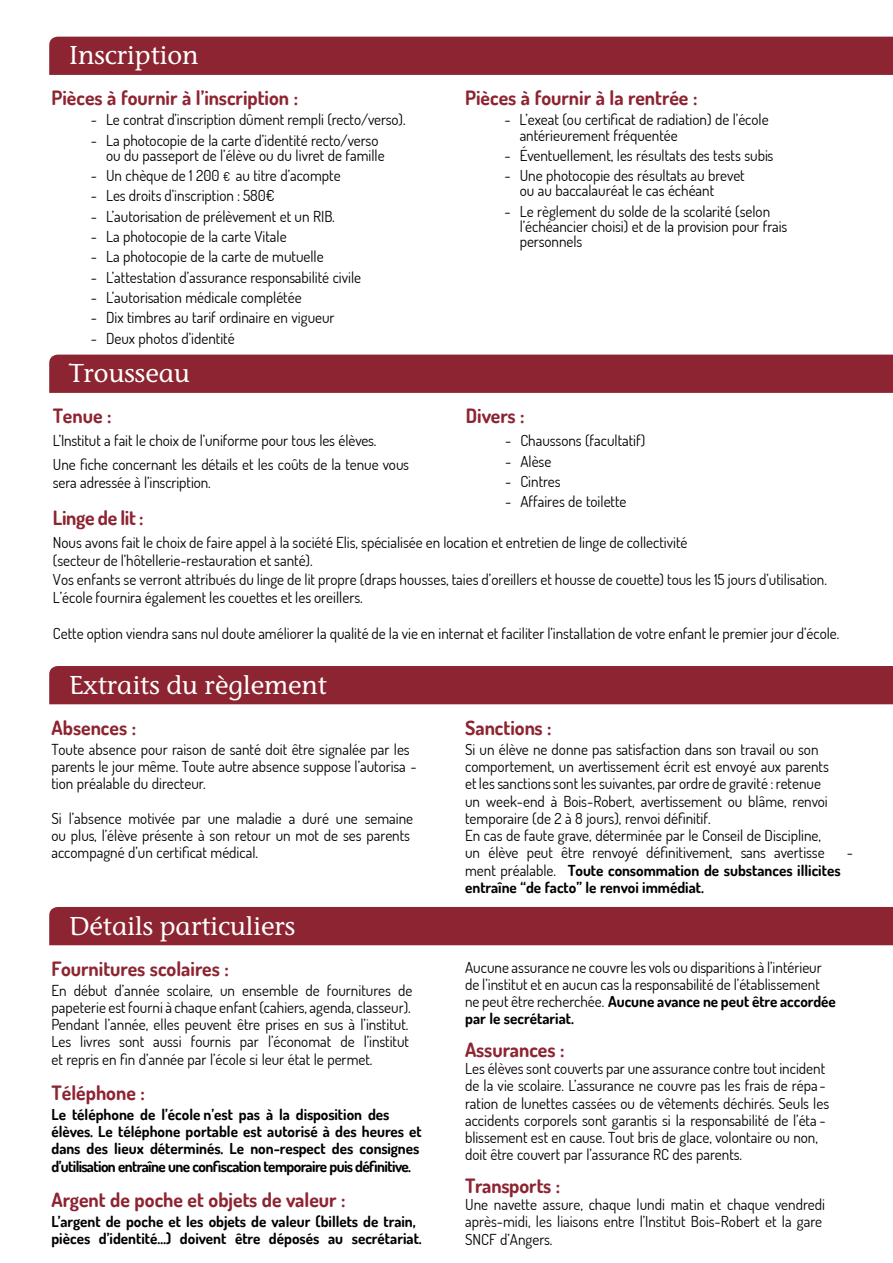
<style>
.page{position:relative;width:893px;height:1263px;background:#fff}
.page>*{position:absolute;margin:0;border:0;box-sizing:border-box;transform-origin:0 0}
.t1{font:500 25.8px "ITC Stone Informal";color:#fff}
.t2{font:700 19.65px "Dosis";color:#8d2431}
.t3{font:700 19.65px "Dosis";letter-spacing:-.02em;color:#8d2431}
.t4{font:15.15px/17.2px "Dosis";color:#000}
.t5{font:700 15.15px/17.2px "Dosis";color:#000}
.s1{font-size:12.15px}
.s2{font-weight:400}
.s3{font-weight:700}
</style>
<div class="page">
<div style="left:49px;top:37px;width:844px;height:38px;background:#8d2431"></div>
<div style="left:49px;top:355px;width:844px;height:38px;background:#8d2431"></div>
<div style="left:49px;top:666px;width:844px;height:38px;background:#8d2431"></div>
<div style="left:49px;top:907px;width:844px;height:38px;background:#8d2431"></div>
<p class="t1" style="left:69px;top:40px;width:131px">Inscription</p>
<p class="t2" style="left:51px;top:85px;width:248px">Pièces à fournir à l’inscription :</p>
<p class="t4" style="left:91px;top:111px;width:316px">- Le contrat d’inscription dûment rempli (recto/verso).</p>
<p class="t4" style="left:106px;top:132px;width:280px;line-height:15.1px;text-indent:-15px">- La photocopie de la carte d’identité recto/verso ou du passeport de l’élève ou du livret de famille</p>
<p class="t4" style="left:91px;top:167px;width:251px">- Un chèque de 1 200 <span class="s1">€</span> au titre d’acompte</p>
<p class="t4" style="left:91px;top:187px;width:185px">- Les droits d’inscription : 580€</p>
<p class="t4" style="left:91px;top:207px;width:245px">- L’autorisation de prélèvement et un RIB.</p>
<p class="t4" style="left:91px;top:227px;width:197px">- La photocopie de la carte Vitale</p>
<p class="t4" style="left:91px;top:248px;width:234px">- La photocopie de la carte de mutuelle</p>
<p class="t4" style="left:91px;top:268px;width:272px">- L’attestation d’assurance responsabilité civile</p>
<p class="t4" style="left:91px;top:288px;width:212px">- L’autorisation médicale complétée</p>
<p class="t4" style="left:91px;top:309px;width:245px">- Dix timbres au tarif ordinaire en vigueur</p>
<p class="t4" style="left:91px;top:329px;width:145px">- Deux photos d’identité</p>
<p class="t1" style="left:69px;top:358px;width:122px">Trousseau</p>
<p class="t2" style="left:53px;top:403px;width:60px">Tenue :</p>
<p class="t4" style="left:53px;top:432px;width:325px">L’Institut a fait le choix de l’uniforme pour tous les élèves.</p>
<p class="t4" style="left:53px;top:455px;width:358px;line-height:18.1px">Une fiche concernant les détails et les coûts de la tenue vous sera adressée à l’inscription.</p>
<p class="t2" style="left:465px;top:85px;width:234px">Pièces à fournir à la rentrée :</p>
<p class="t4" style="left:520px;top:112px;width:250px;line-height:15.1px;text-indent:-15px">- L’exeat (ou certificat de radiation) de l’école antérieurement fréquentée</p>
<p class="t4" style="left:504px;top:146px;width:270px">- Éventuellement, les résultats des tests subis</p>
<p class="t4" style="left:520px;top:168px;width:227px;line-height:15.1px;text-indent:-15px">- Une photocopie des résultats au brevet ou au baccalauréat le cas échéant</p>
<p class="t4" style="left:520px;top:203px;width:269px;line-height:15.1px;text-indent:-15px">- Le règlement du solde de la scolarité (selon l’échéancier choisi) et de la provision pour frais personnels</p>
<p class="t2" style="left:466px;top:403px;width:60px">Divers :</p>
<p class="t4" style="left:505px;top:432px;width:142px">- Chaussons (facultatif)</p>
<p class="t4" style="left:505px;top:452px;width:48px">- Alèse</p>
<p class="t4" style="left:505px;top:472px;width:57px">- Cintres</p>
<p class="t4" style="left:505px;top:493px;width:123px">- Affaires de toilette</p>
<p class="t3" style="left:53px;top:505px;width:92px">Linge de lit :</p>
<p class="t4" style="left:53px;top:533px;width:775px;line-height:18.1px">Nous avons fait le choix de faire appel à la société Elis, spécialisée en location et entretien de linge de collectivité<br>(secteur de l’hôtellerie-restauration et santé).<br>Vos enfants se verront attribués du linge de lit propre (draps housses, taies d’oreillers et housse de couette) tous les 15 jours d’utilisation.<br>L’école fournira également les couettes et les oreillers.</p>
<p class="t4" style="left:53px;top:624px;width:788px">Cette option viendra sans nul doute améliorer la qualité de la vie en internat et faciliter l’installation de votre enfant le premier jour d’école.</p>
<p class="t1" style="left:69px;top:669px;width:259px">Extraits du règlement</p>
<p class="t2" style="left:51px;top:715px;width:86px">Absences :</p>
<p class="t4" style="left:51px;top:740px;width:367px">Toute absence pour raison de santé doit être signalée par les parents le jour même. Toute autre absence suppose l’autorisa - tion préalable du directeur.</p>
<p class="t4" style="left:51px;top:809px;width:363px">Si l’absence motivée par une maladie a duré une semaine ou plus, l’élève présente à son retour un mot de ses parents accompagné d’un certificat médical.</p>
<p class="t1" style="left:69px;top:910px;width:228px">Détails particuliers</p>
<p class="t2" style="left:51px;top:956px;width:179px">Fournitures scolaires :</p>
<p class="t4" style="left:51px;top:981px;width:362px">En début d’année scolaire, un ensemble de fournitures de papeterie est fourni à chaque enfant (cahiers, agenda, classeur).<br>Pendant l’année, elles peuvent être prises en sus à l’institut.<br>Les livres sont aussi fournis par l’économat de l’institut et repris en fin d’année par l’école si leur état le permet.</p>
<p class="t2" style="left:51px;top:1080px;width:95px">Téléphone :</p>
<p class="t5" style="left:51px;top:1105px;width:372px">Le téléphone de l’école n’est pas à la disposition des élèves. Le téléphone portable est autorisé à des heures et dans des lieux déterminés. Le non-respect des consignes d’utilisation entraîne une confiscation temporaire puis définitive.</p>
<p class="t2" style="left:51px;top:1187px;width:296px">Argent de poche et objets de valeur :</p>
<p class="t5" style="left:51px;top:1212px;width:372px">L’argent de poche et les objets de valeur (billets de train, pièces d’identité…) doivent être déposés au secrétariat.</p>
<p class="t2" style="left:465px;top:715px;width:88px">Sanctions :</p>
<p class="t4" style="left:465px;top:740px;width:365px">Si un élève ne donne pas satisfaction dans son travail ou son comportement, un avertissement écrit est envoyé aux parents et les sanctions sont les suivantes, par ordre de gravité : retenue un week-end à Bois-Robert, avertissement ou blâme, renvoi temporaire (de 2 à 8 jours), renvoi définitif.<br>En cas de faute grave, déterminée par le Conseil de Discipline, un élève peut être renvoyé définitivement, sans avertisse</p>
<p class="t4" style="left:847px;top:844px;width:8px">-</p>
<p class="t5" style="left:465px;top:861px;width:377px"><span class="s2">ment préalable.</span> Toute consommation de substances illicites entraîne “de facto” le renvoi immédiat.</p>
<p class="t4" style="left:465px;top:958px;width:372px">Aucune assurance ne couvre les vols ou disparitions à l’intérieur de l’institut et en aucun cas la responsabilité de l’établissement ne peut être recherchée. <span class="s3">Aucune avance ne peut être accordée par le secrétariat.</span></p>
<p class="t2" style="left:465px;top:1037px;width:101px">Assurances :</p>
<p class="t4" style="left:465px;top:1059px;width:366px">Les élèves sont couverts par une assurance contre tout incident de la vie scolaire. L’assurance ne couvre pas les frais de répa - ration de lunettes cassées ou de vêtements déchirés. Seuls les accidents corporels sont garantis si la responsabilité de l’éta - blissement est en cause. Tout bris de glace, volontaire ou non, doit être couvert par l’assurance RC des parents.</p>
<p class="t3" style="left:465px;top:1173px;width:97px">Transports :</p>
<p class="t4" style="left:465px;top:1195px;width:361px">Une navette assure, chaque lundi matin et chaque vendredi après-midi, les liaisons entre l’Institut Bois-Robert et la gare<br>SNCF d’Angers.</p>
</div>
